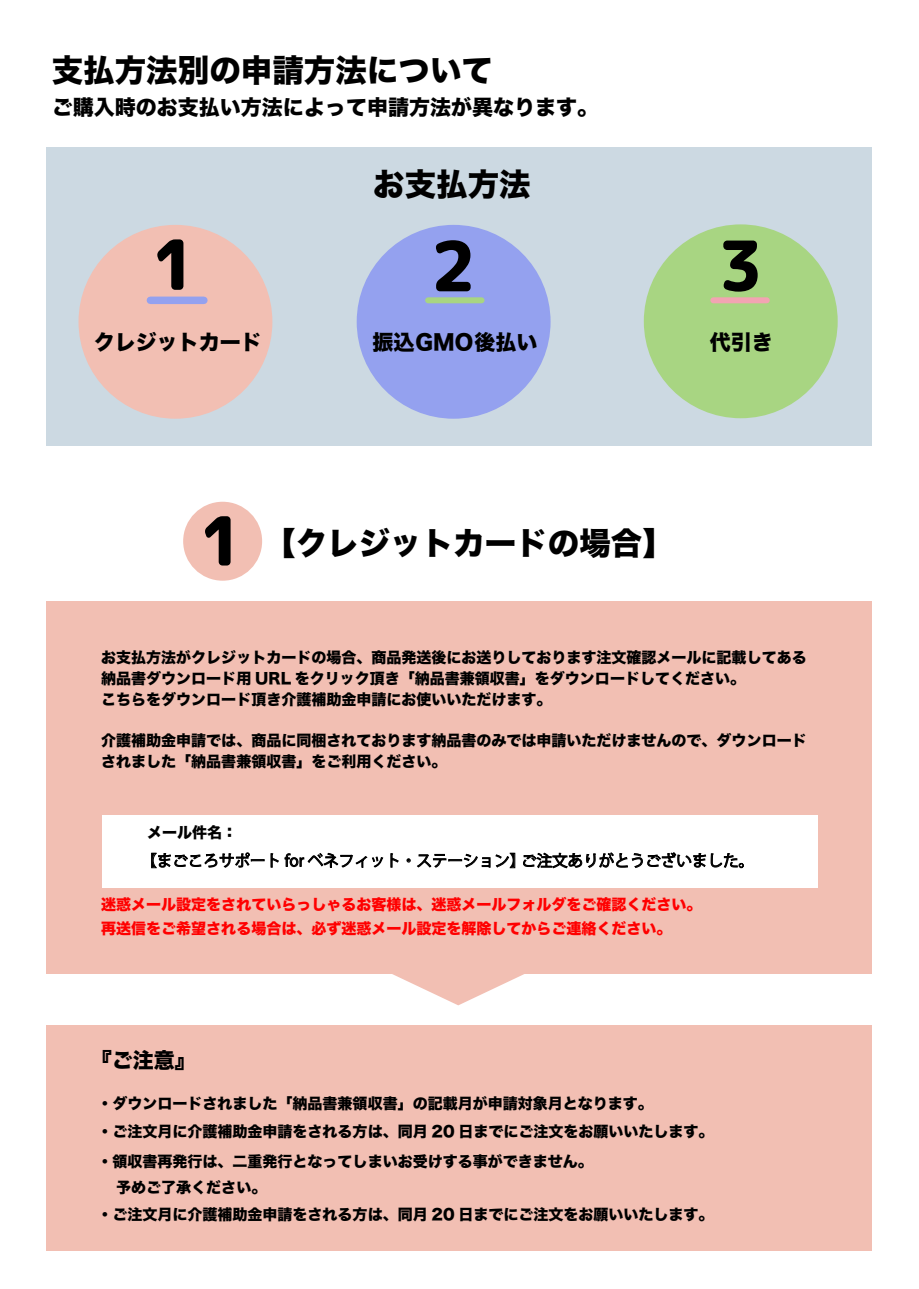
<style>
.page{position:relative;width:919px;height:1289px;background:#fff}
.page>*{position:absolute;margin:0;border:0;box-sizing:border-box;transform-origin:0 0}
.t1{font:69px "rounded mplus 1 p heavy";color:#000}
.t2{font:67.5px "rounded mplus 1 p heavy";color:#000}
.t3{font:31.5px "Hira Kaku Std W8";color:#000}
.t4{font:21px "Hira Kaku Std W8";color:#000}
.t5{font:15.6px "Koz Go Pr 6 N";color:#000}
.t6{font:15px/21px "Hira Kaku Std W8";color:#000}
.t7{font:15px/23.9px "Hira Kaku Std W8";color:#f00}
</style>
<div class="page">
<div style="left:46px;top:601px;width:825px;height:372px;background:#f2bfb3"></div>
<div style="left:46px;top:1025px;width:825px;height:225px;background:#f2bfb3"></div>
<div style="left:102px;top:815px;width:715px;height:72px;background:#fff"></div>
<svg style="left:151px;top:852px;width:232px;height:16px"></svg>
<svg style="left:390px;top:853px;width:9px;height:15px"></svg>
<svg style="left:406px;top:858px;width:4px;height:4px"></svg>
<svg style="left:417px;top:852px;width:98px;height:16px"></svg>
<svg style="left:523px;top:852px;width:220px;height:16px"></svg>
<div style="left:46px;top:147px;width:825px;height:299px;background:#ccd9e2"></div>
<div style="left:78px;top:225px;width:194px;height:194px;background:#f2bfb3;border-radius:50%"></div>
<div style="left:183px;top:501px;width:79px;height:79px;background:#f2bfb3;border-radius:50%"></div>
<div style="left:356px;top:225px;width:194px;height:194px;background:#94a1ef;border-radius:50%"></div>
<div style="left:643px;top:224px;width:194px;height:194px;background:#a8d582;border-radius:50%"></div>
<svg style="left:365px;top:973px;width:186px;height:32px"></svg>
<div style="left:150px;top:296px;width:54px;height:8px;background:#94a1ef"></div>
<div style="left:428px;top:297px;width:53px;height:6px;background:#a8d582"></div>
<div style="left:713px;top:297px;width:53px;height:6px;background:#f2a4b2"></div>
<h3 class="t3" style="left:52px;top:53px;width:442px">支払方法別の申請方法について</h3>
<h3 class="t4" style="left:52px;top:96px;width:548px">ご購入時のお支払い方法によって申請方法が異なります。</h3>
<h1 class="t1" style="left:152px;top:215px;width:46px">1</h1>
<h3 class="t4" style="left:94px;top:331px;width:170px">クレジットカード</h3>
<h3 class="t3" style="left:373px;top:167px;width:159px">お支払方法</h3>
<h1 class="t1" style="left:430px;top:217px;width:46px">2</h1>
<h3 class="t4" style="left:372px;top:331px;width:166px">振込GMO後払い</h3>
<h1 class="t1" style="left:718px;top:217px;width:46px">3</h1>
<h3 class="t4" style="left:709px;top:331px;width:64px">代引き</h3>
<h2 class="t2" style="left:200px;top:493px;width:45px">1</h2>
<h3 class="t3" style="left:264px;top:526px;width:411px">【クレジットカードの場合】</h3>
<p class="t6" style="left:101px;top:647px;width:707px">お支払方法がクレジットカードの場合、商品発送後にお送りしております注文確認メールに記載してある納品書ダウンロード用 URL をクリック頂き「納品書兼領収書」をダウンロードしてください。　<br>こちらをダウンロード頂き介護補助金申請にお使いいただけます。</p>
<p class="t6" style="left:101px;top:730px;width:707px">介護補助金申請では、商品に同梱されております納品書のみでは申請いただけませんので、ダウンロードされました「納品書兼領収書」をご利用ください。</p>
<p class="t6" style="left:147px;top:822px;width:91px">メール件名：</p>
<p class="t5" style="left:141px;top:851px;width:614px">【まごころサポート for ベネフィット・ステーション】ご注文ありがとうございました。</p>
<p class="t7" style="left:101px;top:892px;width:601px">迷惑メール設定をされていらっしゃるお客様は、迷惑メールフォルダをご確認ください。再送信をご希望される場合は、必ず迷惑メール設定を解除してからご連絡ください。</p>
<h3 class="t4" style="left:91px;top:1047px;width:106px">『ご注意』</h3>
<p class="t6" style="left:97px;top:1092px;width:556px">・ダウンロードされました「納品書兼領収書」の記載月が申請対象月となります。</p>
<p class="t6" style="left:97px;top:1121px;width:617px">・ご注文月に介護補助金申請をされる方は、同月 20 日までにご注文をお願いいたします。</p>
<p class="t6" style="left:97px;top:1149px;width:496px;line-height:25.5px">・領収書再発行は、二重発行となってしまいお受けする事ができません。　予めご了承ください。</p>
<p class="t6" style="left:97px;top:1203px;width:617px">・ご注文月に介護補助金申請をされる方は、同月 20 日までにご注文をお願いいたします。</p>
</div>
